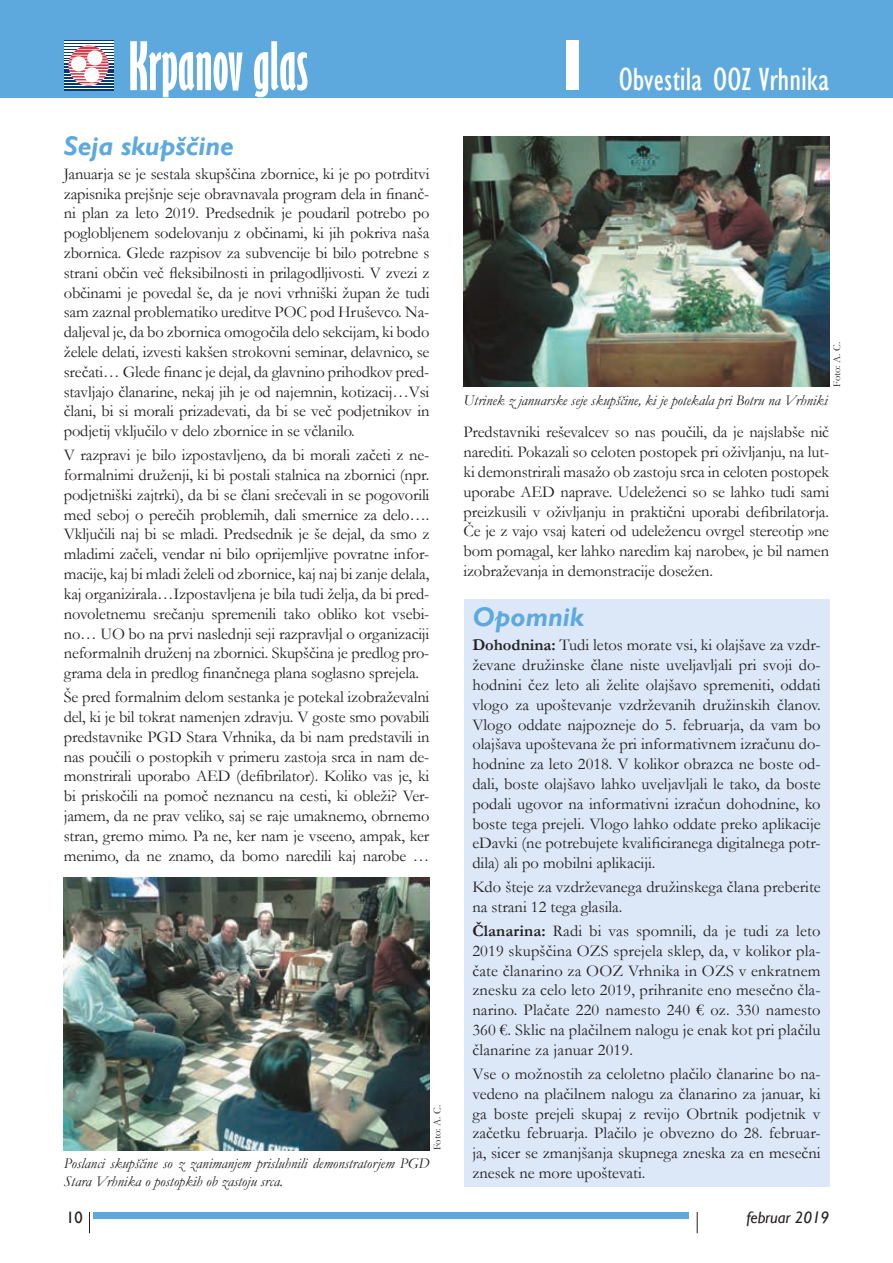
<style>
.page{position:relative;width:893px;height:1263px;background:#fff}
.page>*{position:absolute;margin:0;border:0;box-sizing:border-box;transform-origin:0 0}
.t1{font:700 extra-condensed 61.5px "Gill Sans";color:#fff}
.t2{font:condensed 33px "Gill Sans";color:#fff}
.t3{font:italic 700 27px "Gill Sans";color:#5da9dd}
.t4{font:16.5px/19.8px "Garamond";color:#231f20;text-align:justify}
.t5{font:italic 16.5px "Gill Sans";letter-spacing:-.01em;color:#231f20}
.t6{font:16.5px "Gill Sans";color:#231f20}
.t7{font:italic 15px/18px "Garamond";color:#231f20}
.t8{font:10.5px "Garamond";letter-spacing:-.005em;color:#231f20}
.s1{font-weight:700}
</style>
<div class="page">
<svg style="left:89px;top:1212px;width:1px;height:21px"></svg>
<div style="left:94px;top:1212px;width:595px;height:6px;background:#5da9dd"></div>
<svg style="left:697px;top:1212px;width:1px;height:21px"></svg>
<div style="left:0;top:0;width:893px;height:98px;background:#5da9dd"></div>
<div style="left:566px;top:41px;width:13px;height:49px;background:#fff"></div>
<svg style="left:64px;top:41px;width:49px;height:49px"></svg>
<hr style="left:64px;top:43px;width:49px;height:1px;background:#003976">
<hr style="left:64px;top:46px;width:49px;height:1px;background:#003976">
<hr style="left:64px;top:49px;width:49px;height:1px;background:#003976">
<hr style="left:64px;top:52px;width:49px;height:1px;background:#003976">
<hr style="left:64px;top:55px;width:49px;height:1px;background:#003976">
<hr style="left:64px;top:58px;width:49px;height:1px;background:#003976">
<hr style="left:64px;top:60px;width:49px;height:1px;background:#003976">
<hr style="left:64px;top:63px;width:49px;height:1px;background:#003976">
<hr style="left:64px;top:66px;width:49px;height:1px;background:#003976">
<hr style="left:64px;top:69px;width:49px;height:1px;background:#003976">
<hr style="left:64px;top:72px;width:49px;height:1px;background:#003976">
<hr style="left:64px;top:75px;width:49px;height:1px;background:#003976">
<hr style="left:64px;top:78px;width:49px;height:1px;background:#003976">
<hr style="left:64px;top:80px;width:49px;height:2px;background:#003976">
<hr style="left:64px;top:83px;width:49px;height:2px;background:#003976">
<hr style="left:64px;top:86px;width:49px;height:2px;background:#003976">
<hr style="left:64px;top:41px;width:49px;height:1px;background:#003976">
<hr style="left:64px;top:89px;width:49px;height:1px;background:#003976">
<svg style="left:69px;top:46px;width:40px;height:39px;background:#d7afbb"></svg>
<img style="left:64px;top:878px;width:365px;height:272px">
<img style="left:463px;top:136px;width:366px;height:251px">
<div style="left:464px;top:599px;width:365px;height:587px;background:#dce8f7"></div>
<h1 class="t1" style="left:129px;top:29px;width:181px">Krpanov glas</h1>
<h3 class="t3" style="left:64px;top:130px;width:172px">Seja skupščine</h3>
<p class="t4" style="left:64px;top:163px;width:367px">Januarja se je sestala skupščina zbornice, ki je po potrditvi zapisnika prejšnje seje obravnavala program dela in finanč&shy;ni plan za leto 2019. Predsednik je poudaril potrebo po poglobljenem sodelovanju z občinami, ki jih pokriva naša zbornica. Glede razpisov za subvencije bi bilo potrebne s strani občin več fleksibilnosti in prilagodljivosti. V zvezi z občinami je povedal še, da je novi vrhniški župan že tudi sam zaznal problematiko ureditve POC pod Hruševco. Na&shy;daljeval je, da bo zbornica omogočila delo sekcijam, ki bodo želele delati, izvesti kakšen strokovni seminar, delavnico, se srečati… Glede financ je dejal, da glavnino prihodkov pred&shy;stavljajo članarine, nekaj jih je od najemnin, kotizacij…Vsi člani, bi si morali prizadevati, da bi se več podjetnikov in podjetij vključilo v delo zbornice in se včlanilo.</p>
<p class="t4" style="left:64px;top:445px;width:367px">V razpravi je bilo izpostavljeno, da bi morali začeti z ne&shy;formalnimi druženji, ki bi postali stalnica na zbornici (npr. podjetniški zajtrki), da bi se člani srečevali in se pogovorili med seboj o perečih problemih, dali smernice za delo….<br>Vključili naj bi se mladi. Predsednik je še dejal, da smo z mladimi začeli, vendar ni bilo oprijemljive povratne infor&shy;macije, kaj bi mladi želeli od zbornice, kaj naj bi zanje delala, kaj organizirala…Izpostavljena je bila tudi želja, da bi pred&shy;novoletnemu srečanju spremenili tako obliko kot vsebi&shy;no… UO bo na prvi naslednji seji razpravljal o organizaciji neformalnih druženj na zbornici. Skupščina je predlog pro&shy;grama dela in predlog finančnega plana soglasno sprejela.</p>
<p class="t4" style="left:64px;top:687px;width:367px">Še pred formalnim delom sestanka je potekal izobraževalni del, ki je bil tokrat namenjen zdravju. V goste smo povabili predstavnike PGD Stara Vrhnika, da bi nam predstavili in nas poučili o postopkih v primeru zastoja srca in nam de&shy;monstrirali uporabo AED (defibrilator). Koliko vas je, ki bi priskočili na pomoč neznancu na cesti, ki obleži? Ver&shy;jamem, da ne prav veliko, saj se raje umaknemo, obrnemo stran, gremo mimo. Pa ne, ker nam je vseeno, ampak, ker menimo, da ne znamo, da bomo naredili kaj narobe …</p>
<p class="t8" style="left:430px;top:1150px;width:47px;rotate:-90deg">Foto: A. C.</p>
<p class="t7" style="left:64px;top:1154px;width:367px">Poslanci skupščine so z zanimanjem prisluhnili demonstratorjem PGD<br>Stara Vrhnika o postopkih ob zastoju srca.</p>
<h2 class="t2" style="left:619px;top:59px;width:212px">Obvestila OOZ Vrhnika</h2>
<p class="t8" style="left:830px;top:387px;width:47px;rotate:-90deg">Foto: A. C.</p>
<p class="t7" style="left:463px;top:391px;width:366px">Utrinek z januarske seje skupščine, ki je potekala pri Botru na Vrhniki</p>
<p class="t4" style="left:463px;top:422px;width:367px">Predstavniki reševalcev so nas poučili, da je najslabše nič narediti. Pokazali so celoten postopek pri oživljanju, na lut&shy;ki demonstrirali masažo ob zastoju srca in celoten postopek uporabe AED naprave. Udeleženci so se lahko tudi sami preizkusili v oživljanju in praktični uporabi defibrilatorja.<br>Če je z vajo vsaj kateri od udeležencu ovrgel stereotip »ne bom pomagal, ker lahko naredim kaj narobe«, je bil namen izobraževanja in demonstracije dosežen.</p>
<h3 class="t3" style="left:472px;top:601px;width:113px">Opomnik</h3>
<p class="t4" style="left:472px;top:635px;width:350px"><span class="s1">Dohodnina:</span> Tudi letos morate vsi, ki olajšave za vzdr&shy;ževane družinske člane niste uveljavljali pri svoji do&shy;hodnini čez leto ali želite olajšavo spremeniti, oddati vlogo za upoštevanje vzdrževanih družinskih članov.<br>Vlogo oddate najpozneje do 5. februarja, da vam bo olajšava upoštevana že pri informativnem izračunu do&shy;hodnine za leto 2018. V kolikor obrazca ne boste od&shy;dali, boste olajšavo lahko uveljavljali le tako, da boste podali ugovor na informativni izračun dohodnine, ko boste tega prejeli. Vlogo lahko oddate preko aplikacije eDavki (ne potrebujete kvalificiranega digitalnega potr&shy;dila) ali po mobilni aplikaciji.</p>
<p class="t4" style="left:472px;top:877px;width:350px">Kdo šteje za vzdrževanega družinskega člana preberite na strani 12 tega glasila.</p>
<p class="t4" style="left:472px;top:920px;width:350px"><span class="s1">Članarina:</span> Radi bi vas spomnili, da je tudi za leto 2019 skupščina OZS sprejela sklep, da, v kolikor pla&shy;čate članarino za OOZ Vrhnika in OZS v enkratnem znesku za celo leto 2019, prihranite eno mesečno čla&shy;narino. Plačate 220 namesto 240 € oz. 330 namesto 360 €. Sklic na plačilnem nalogu je enak kot pri plačilu članarine za januar 2019.</p>
<p class="t4" style="left:472px;top:1063px;width:350px">Vse o možnostih za celoletno plačilo članarine bo na&shy;vedeno na plačilnem nalogu za članarino za januar, ki ga boste prejeli skupaj z revijo Obrtnik podjetnik v začetku februarja. Plačilo je obvezno do 28. februar&shy;ja, sicer se zmanjšanja skupnega zneska za en mesečni znesek ne more upoštevati.</p>
<p class="t6" style="left:66px;top:1208px;width:18px">10</p>
<p class="t5" style="left:746px;top:1208px;width:84px">februar 2019</p>
</div>
